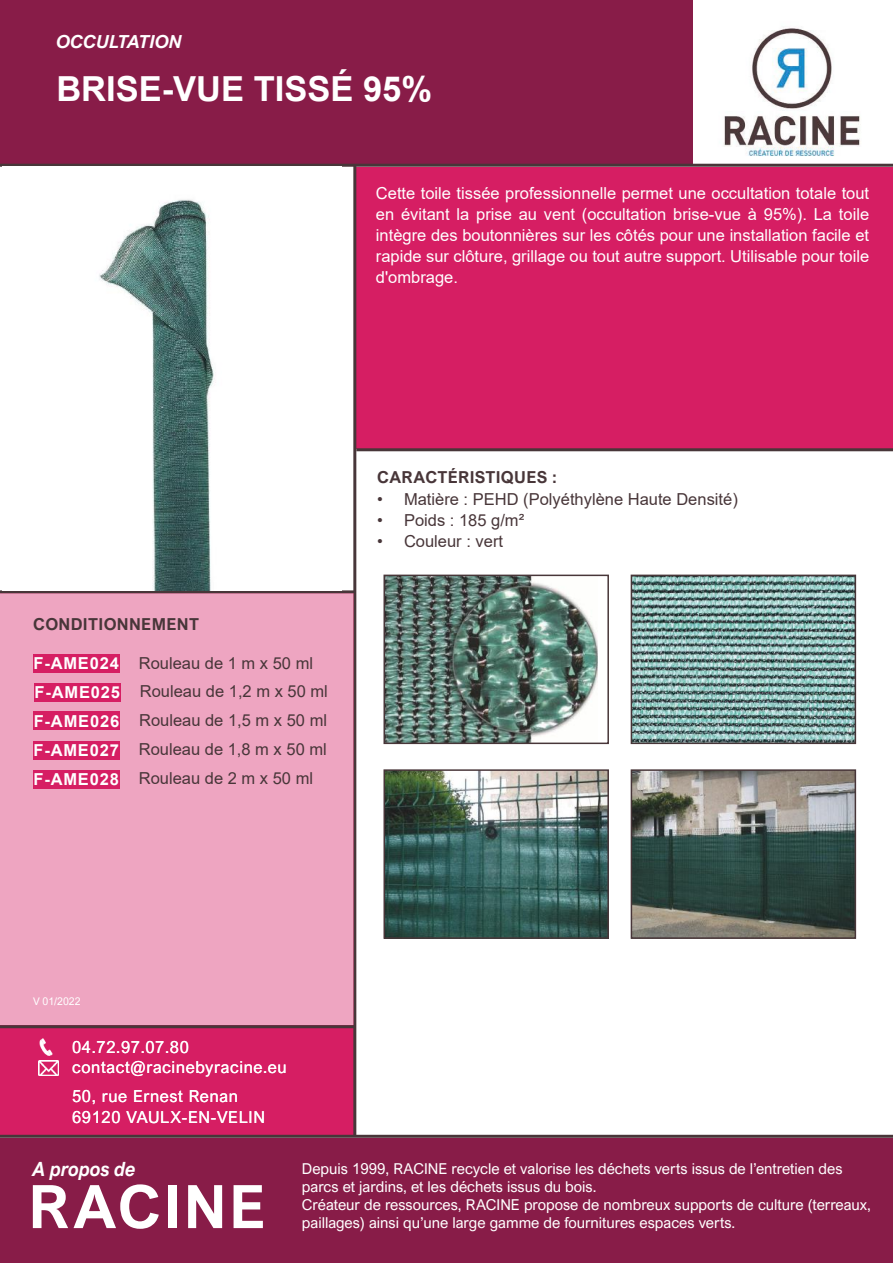
<style>
.page{position:relative;width:893px;height:1263px;background:#fff}
.page>*{position:absolute;margin:0;border:0;box-sizing:border-box;transform-origin:0 0}
.t1{font:700 60px "Arial Nova";letter-spacing:.04em;color:#fff}
.t2{font:700 34.5px "Arial";color:#fff}
.t3{font:italic 700 19.65px "Arial Nova";color:#fff;scale:.92 1}
.t4{font:italic 700 18px "Arial Nova";color:#fff}
.t5{font:16.5px/21px "Arial";color:#fff;text-align:justify}
.t6{font:16.5px/29px "Arial";color:#483639}
.t7{font:16.5px/19.8px "Arial Nova";letter-spacing:.04em;color:#fff}
.t8{font:700 16.5px/29px "Arial";letter-spacing:.05em;color:#fff;text-align:justify}
.t9{font:700 16.5px "Arial Nova";letter-spacing:.02em;color:#483639}
.t10{font:15px/18px "Arial Nova";color:#fff}
.t11{font:10.5px "Arial Nova";color:#fff}
</style>
<div class="page">
<div style="left:356px;top:167px;width:537px;height:281px;background:#d61e63"></div>
<div style="left:0;top:1025px;width:353px;height:110px;background:#d61e63"></div>
<div style="left:0;top:0;width:693px;height:164px;background:#881c48"></div>
<img style="left:702px;top:27px;width:186px;height:137px">
<hr style="left:0;top:164px;width:893px;height:3px;background:#483639">
<hr style="left:356px;top:448px;width:537px;height:3px;background:#483639">
<hr style="left:0;top:1135px;width:893px;height:3px;background:#483639">
<div style="left:0;top:1138px;width:893px;height:125px;background:#881c48"></div>
<img style="left:38px;top:1060px;width:20px;height:15px">
<img style="left:39px;top:1038px;width:14px;height:17px">
<hr style="left:353px;top:166px;width:3px;height:970px;background:#483639">
<hr style="left:0;top:590px;width:355px;height:3px;background:#483639">
<hr style="left:0;top:1025px;width:355px;height:3px;background:#483639">
<div style="left:0;top:593px;width:353px;height:432px;background:#eea5c1"></div>
<div style="left:33px;top:654px;width:87px;height:19px;background:#d61e63"></div>
<div style="left:34px;top:683px;width:87px;height:18px;background:#d61e63"></div>
<div style="left:33px;top:711px;width:87px;height:19px;background:#d61e63"></div>
<div style="left:33px;top:741px;width:87px;height:19px;background:#d61e63"></div>
<div style="left:33px;top:770px;width:87px;height:18px;background:#d61e63"></div>
<img style="left:99px;top:199px;width:116px;height:391px">
<img style="left:386px;top:578px;width:212px;height:163px">
<div style="left:383px;top:575px;width:226px;height:169px;border:2px solid #483639"></div>
<img style="left:386px;top:772px;width:220px;height:164px">
<div style="left:383px;top:769px;width:226px;height:170px;border:2px solid #483639"></div>
<img style="left:634px;top:578px;width:219px;height:163px">
<div style="left:631px;top:575px;width:225px;height:169px;border:2px solid #483639"></div>
<img style="left:634px;top:772px;width:219px;height:164px">
<div style="left:631px;top:769px;width:225px;height:170px;border:2px solid #483639"></div>
<p class="t4" style="left:56px;top:31px;width:127px">OCCULTATION</p>
<h2 class="t2" style="left:56px;top:64px;width:377px">BRISE-VUE TISSÉ 95%</h2>
<p class="t5" style="left:376px;top:183px;width:495px">Cette toile tissée professionnelle permet une occultation totale tout en évitant la prise au vent (occultation brise-vue à 95%). La toile intègre des boutonnières sur les côtés pour une installation facile et rapide sur clôture, grillage ou tout autre support. Utilisable pour toile d'ombrage.</p>
<p class="t9" style="left:377px;top:467px;width:182px">CARACTÉRISTIQUES :</p>
<p class="t9" style="left:33px;top:615px;width:167px">CONDITIONNEMENT</p>
<p class="t8" style="left:33px;top:649px;width:88px">F-AME024<br>F-AME025<br>F-AME026<br>F-AME027<br>F-AME028</p>
<p class="t6" style="left:139px;top:648px;width:191px">Rouleau de 1 m x 50 ml<br>Rouleau de 1,2 m x 50 ml<br>Rouleau de 1,5 m x 50 ml<br>Rouleau de 1,8 m x 50 ml<br>Rouleau de 2 m x 50 ml</p>
<p class="t6" style="left:377px;top:484px;width:362px">• Matière : PEHD (Polyéthylène Haute Densité)</p>
<p class="t6" style="left:377px;top:505px;width:149px">• Poids : 185 g/m²</p>
<p class="t6" style="left:377px;top:526px;width:128px">• Couleur : vert</p>
<p class="t11" style="left:33px;top:995px;width:49px">V 01/2022</p>
<p class="t7" style="left:72px;top:1037px;width:216px">04.72.97.07.80 contact@racinebyracine.eu</p>
<p class="t7" style="left:72px;top:1085px;width:194px;line-height:21.6px">50, rue Ernest Renan<br>69120 VAULX-EN-VELIN</p>
<p class="t3" style="left:33px;top:1157px;width:114px">A propos de</p>
<h1 class="t1" style="left:28px;top:1172px;width:239px">RACINE</h1>
<p class="t10" style="left:302px;top:1160px;width:570px">Depuis 1999, RACINE recycle et valorise les déchets verts issus de l’entretien des parcs et jardins, et les déchets issus du bois.<br>Créateur de ressources, RACINE propose de nombreux supports de culture (terreaux, paillages) ainsi qu’une large gamme de fournitures espaces verts.</p>
</div>
